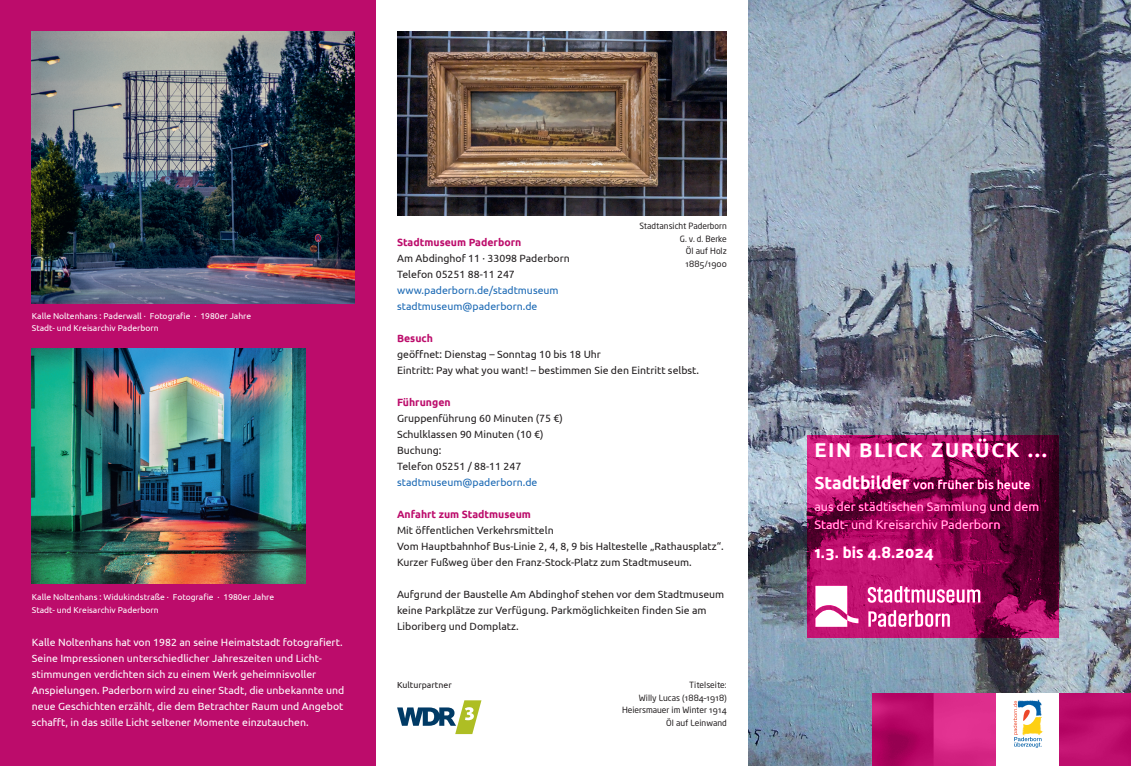
<style>
.page{position:relative;width:1131px;height:766px;background:#fff}
.page>*{position:absolute;margin:0;border:0;box-sizing:border-box;transform-origin:0 0}
.t1{font:700 20px "Ubuntu";letter-spacing:.08em;color:#fff}
.t2{font:700 15px "Neo Sans Std";color:#fff}
.t3{font:12.5px/18px "Ubuntu";color:#f5d0da}
.t4{font:500 12.5px "Ubuntu";color:#fff}
.t5{font:10.5px/16px "Ubuntu";color:#231f20}
.t6{font:10.5px/16px "Ubuntu";color:#fff}
.t7{font:10.5px/16px "Ubuntu";color:#1b69b4}
.t8{font:700 10.5px "Ubuntu";color:#bc0c6b}
.t9{font:8.75px "Ubuntu";color:#231f20}
.small{font:8.5px "Ubuntu";color:#fff}
.small-2{font:8.5px "Neo Sans Std";color:#231f20}
.s1{font-weight:700;font-size:17.5px}
</style>
<div class="page">
<img style="left:748px;top:0;width:382px;height:765px">
<div style="left:0;top:0;width:376px;height:765px;background:#bc0c6b"></div>
<svg style="left:397px;top:700px;width:84px;height:33px"></svg>
<img style="left:397px;top:32px;width:329px;height:183px">
<img style="left:32px;top:32px;width:322px;height:271px">
<svg style="left:807px;top:434px;width:251px;height:203px;background:#9d1860"></svg>
<svg style="left:872px;top:693px;width:258px;height:72px;background:#c41674"></svg>
<div style="left:996px;top:693px;width:62px;height:72px;background:#fff"></div>
<svg style="left:1013px;top:699px;width:30px;height:48px"></svg>
<img style="left:32px;top:348px;width:273px;height:235px">
<p class="small" style="left:32px;top:310px;width:221px">Kalle Noltenhans : Paderwall · Fotografie · 1980er Jahre</p>
<p class="small" style="left:32px;top:323px;width:128px">Stadt- und Kreisarchiv Paderborn</p>
<p class="small" style="left:32px;top:591px;width:244px">Kalle Noltenhans : Widukindstraße · Fotografie · 1980er Jahre</p>
<p class="small" style="left:32px;top:604px;width:128px">Stadt- und Kreisarchiv Paderborn</p>
<p class="t6" style="left:32px;top:633px;width:314px">Kalle Noltenhans hat von 1982 an seine Heimatstadt fotografiert.<br>Seine Impressionen unterschiedlicher Jahreszeiten und Licht&shy;stimmungen verdichten sich zu einem Werk geheimnisvoller Anspielungen. Paderborn wird zu einer Stadt, die unbekannte und neue Geschichten erzählt, die dem Betrachter Raum und Angebot schafft, in das stille Licht seltener Momente einzutauchen.</p>
<p class="small-2" style="left:639px;top:221px;width:89px">Stadtansicht Paderborn</p>
<p class="small-2" style="left:679px;top:233px;width:48px">G. v. d. Berke</p>
<p class="small-2" style="left:686px;top:246px;width:42px">Öl auf Holz</p>
<p class="small-2" style="left:685px;top:258px;width:43px">1885/1900</p>
<p class="t8" style="left:397px;top:235px;width:126px">Stadtmuseum Paderborn</p>
<p class="t5" style="left:397px;top:249px;width:174px">Am Abdinghof 11 · 33098 Paderborn</p>
<p class="t5" style="left:397px;top:265px;width:119px">Telefon 05251 88-11 247</p>
<p class="t7" style="left:397px;top:281px;width:163px">www.paderborn.de/stadtmuseum stadtmuseum@paderborn.de</p>
<p class="t8" style="left:397px;top:331px;width:37px">Besuch</p>
<p class="t5" style="left:397px;top:345px;width:205px">geöffnet: Dienstag – Sonntag 10 bis 18 Uhr</p>
<p class="t5" style="left:397px;top:361px;width:303px">Eintritt: Pay what you want! – bestimmen Sie den Eintritt selbst.</p>
<p class="t8" style="left:397px;top:395px;width:55px">Führungen</p>
<p class="t5" style="left:397px;top:409px;width:167px">Gruppenführung 60 Minuten (75 €)</p>
<p class="t5" style="left:397px;top:425px;width:148px">Schulklassen 90 Minuten (10 €)</p>
<p class="t5" style="left:397px;top:441px;width:46px">Buchung:</p>
<p class="t5" style="left:397px;top:457px;width:126px">Telefon 05251 / 88-11 247</p>
<p class="t7" style="left:397px;top:473px;width:142px">stadtmuseum@paderborn.de</p>
<p class="t8" style="left:397px;top:507px;width:135px">Anfahrt zum Stadtmuseum</p>
<p class="t5" style="left:397px;top:521px;width:158px">Mit öffentlichen Verkehrsmitteln</p>
<p class="t5" style="left:397px;top:537px;width:328px">Vom Hauptbahnhof Bus-Linie 2, 4, 8, 9 bis Haltestelle „Rathausplatz“.<br>Kurzer Fußweg über den Franz-Stock-Platz zum Stadtmuseum.</p>
<p class="t5" style="left:397px;top:585px;width:329px">Aufgrund der Baustelle Am Abdinghof stehen vor dem Stadtmuseum keine Parkplätze zur Verfügung. Parkmöglichkeiten finden Sie am<br>Liboriberg und Domplatz.</p>
<p class="t9" style="left:397px;top:679px;width:56px">Kulturpartner</p>
<p class="small-2" style="left:689px;top:679px;width:39px">Titelseite:</p>
<p class="small-2" style="left:639px;top:692px;width:89px">Willy Lucas (1884–1918)</p>
<p class="small-2" style="left:622px;top:704px;width:106px">Heiersmauer im Winter 1914</p>
<p class="small-2" style="left:666px;top:717px;width:62px">Öl auf Leinwand</p>
<p class="t1" style="left:814px;top:438px;width:235px">EIN BLICK ZURÜCK …</p>
<p class="t4" style="left:814px;top:476px;width:218px"><span class="s1">Stadtbilder</span> von früher bis heute</p>
<p class="t3" style="left:814px;top:497px;width:226px">aus der städtischen Sammlung und dem<br>Stadt- und Kreisarchiv Paderborn</p>
<p class="t2" style="left:814px;top:542px;width:121px">1.3. bis 4.8.2024</p>
</div>
